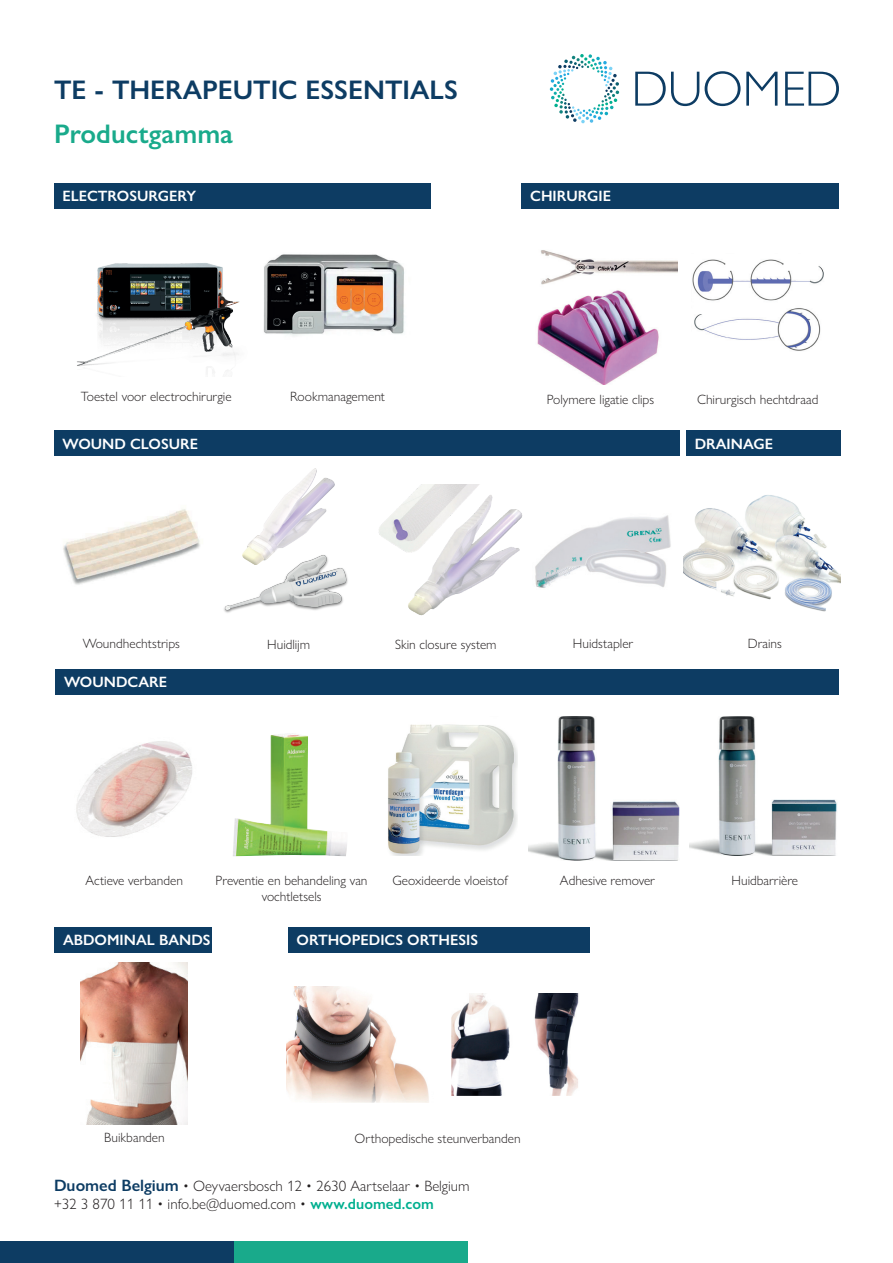
<style>
.page{position:relative;width:893px;height:1263px;background:#fff}
.page>*{position:absolute;margin:0;border:0;box-sizing:border-box;transform-origin:0 0}
.t1{font:600 27px "Gill Sans Nova";color:#0d3c63}
.t2{font:600 27px "Gill Sans Nova";color:#19aa8b}
.t3{font:300 15px/18px "Gill Sans Nova";color:#231f20}
.t4{font:600 15px "Gill Sans Nova";color:#fff}
.t5{font:300 13.5px/16.2px "Gill Sans Nova";color:#231f20;text-align:center}
.s1{font-weight:600;font-size:16.5px;color:#0d3c63}
.s2{font-weight:600;color:#01af8f}
</style>
<div class="page">
<img style="left:76px;top:741px;width:116px;height:96px">
<img style="left:388px;top:724px;width:129px;height:131px">
<img style="left:63px;top:509px;width:137px;height:76px">
<img style="left:233px;top:733px;width:114px;height:123px">
<img style="left:80px;top:963px;width:108px;height:161px">
<img style="left:224px;top:553px;width:124px;height:60px">
<div style="left:0;top:1242px;width:234px;height:21px;background:#0d3c63"></div>
<div style="left:234px;top:1242px;width:234px;height:21px;background:#19aa8b"></div>
<svg style="left:550px;top:54px;width:69px;height:69px"></svg>
<svg style="left:635px;top:71px;width:204px;height:35px"></svg>
<div style="left:56px;top:669px;width:783px;height:25px;background:#0d3c63"></div>
<div style="left:55px;top:927px;width:157px;height:25px;background:#0d3c63"></div>
<img style="left:243px;top:469px;width:92px;height:95px">
<div style="left:54px;top:430px;width:625px;height:26px;background:#0d3c63"></div>
<img style="left:287px;top:986px;width:142px;height:117px">
<img style="left:452px;top:993px;width:127px;height:103px">
<div style="left:288px;top:927px;width:302px;height:25px;background:#0d3c63"></div>
<div style="left:54px;top:183px;width:377px;height:25px;background:#0d3c63"></div>
<img style="left:692px;top:259px;width:132px;height:92px">
<img style="left:529px;top:716px;width:150px;height:144px">
<img style="left:690px;top:716px;width:147px;height:139px">
<img style="left:683px;top:495px;width:157px;height:117px">
<div style="left:686px;top:430px;width:154px;height:26px;background:#0d3c63"></div>
<img style="left:537px;top:250px;width:141px;height:135px">
<div style="left:522px;top:183px;width:317px;height:25px;background:#0d3c63"></div>
<img style="left:379px;top:485px;width:144px;height:131px">
<img style="left:535px;top:515px;width:136px;height:73px">
<img style="left:77px;top:263px;width:163px;height:110px">
<img style="left:263px;top:254px;width:141px;height:82px">
<h1 class="t1" style="left:54px;top:73px;width:405px">TE - THERAPEUTIC ESSENTIALS</h1>
<h1 class="t2" style="left:54px;top:117px;width:180px">Productgamma</h1>
<p class="t4" style="left:62px;top:187px;width:135px">ELECTROSURGERY</p>
<p class="t4" style="left:530px;top:187px;width:82px">CHIRURGIE</p>
<p class="t5" style="left:81px;top:388px;width:152px">Toestel voor electrochirurgie</p>
<p class="t5" style="left:290px;top:388px;width:96px">Rookmanagement</p>
<p class="t5" style="left:697px;top:391px;width:123px">Chirurgisch hechtdraad</p>
<p class="t5" style="left:547px;top:391px;width:109px">Polymere ligatie clips</p>
<p class="t4" style="left:63px;top:434px;width:137px">WOUND CLOSURE</p>
<p class="t5" style="left:83px;top:635px;width:99px">Woundhechtstrips</p>
<p class="t4" style="left:64px;top:673px;width:105px">WOUNDCARE</p>
<p class="t5" style="left:267px;top:636px;width:44px">Huidlijm</p>
<p class="t4" style="left:695px;top:434px;width:80px">DRAINAGE</p>
<p class="t5" style="left:395px;top:636px;width:103px">Skin closure system</p>
<p class="t5" style="left:573px;top:635px;width:62px">Huidstapler</p>
<p class="t5" style="left:748px;top:636px;width:36px">Drains</p>
<p class="t5" style="left:86px;top:872px;width:99px">Actieve verbanden</p>
<p class="t5" style="left:216px;top:872px;width:153px">Preventie en behandeling van vochtletsels</p>
<p class="t5" style="left:392px;top:872px;width:117px">Geoxideerde vloeistof</p>
<p class="t4" style="left:63px;top:931px;width:149px">ABDOMINAL BANDS</p>
<p class="t4" style="left:297px;top:931px;width:183px">ORTHOPEDICS ORTHESIS</p>
<p class="t5" style="left:560px;top:872px;width:97px">Adhesive remover</p>
<p class="t5" style="left:732px;top:872px;width:68px">Huidbarrière</p>
<p class="t5" style="left:104px;top:1129px;width:62px">Buikbanden</p>
<p class="t5" style="left:354px;top:1130px;width:168px">Orthopedische steunverbanden</p>
<p class="t3" style="left:54px;top:1177px;width:417px"><span class="s1">Duomed Belgium</span> • Oeyvaersbosch 12 • 2630 Aartselaar • Belgium +32 3 870 11 11 • info.be@duomed.com • <span class="s2">www.duomed.com</span></p>
</div>
